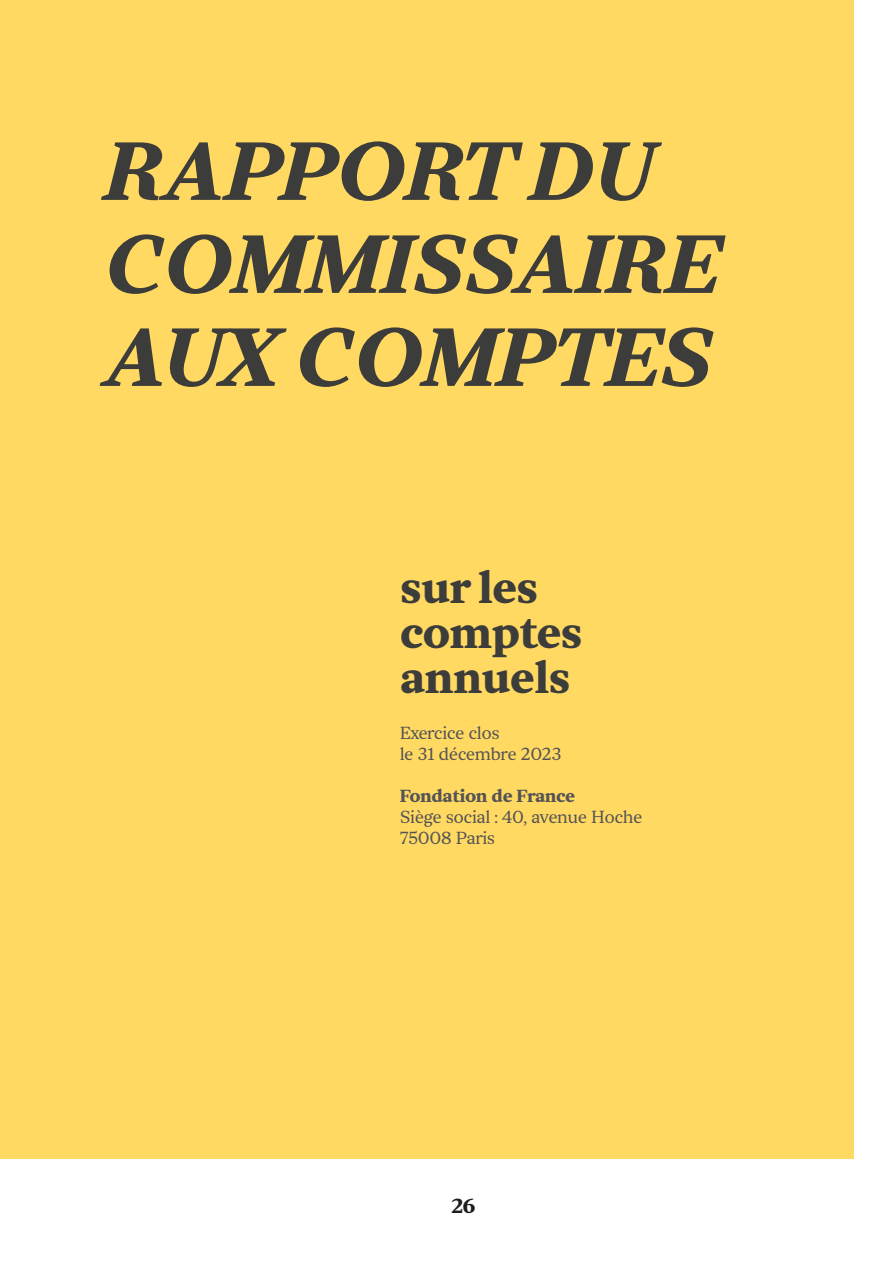
<style>
.page{position:relative;width:893px;height:1263px;background:#fff}
.page>*{position:absolute;margin:0;border:0;box-sizing:border-box;transform-origin:0 0}
.t1{font:italic 700 84.6px/93px "Fondation Texte";letter-spacing:-.005em;color:#3c3c3b}
.t2{font:700 45px/45px "Fondation Texte";letter-spacing:-.025em;color:#3c3c3b}
.t3{font:700 21px "Fondation Texte";color:#1d1d1b}
.t4{font:18px/21px "Fondation Texte";letter-spacing:-.03em;color:#555454}
.t5{font:700 18px "Fondation Texte";letter-spacing:-.03em;color:#555454}
</style>
<div class="page">
<div style="left:0;top:0;width:854px;height:1159px;background:#ffd962"></div>
<h1 class="t1" style="left:104px;top:124px;width:618px">RAPPORT DU<br>COMMISSAIRE<br>AUX COMPTES</h1>
<h2 class="t2" style="left:400px;top:564px;width:185px">sur les comptes annuels</h2>
<p class="t4" style="left:400px;top:723px;width:163px">Exercice clos<br>le 31 décembre 2023</p>
<p class="t5" style="left:400px;top:784px;width:177px">Fondation de France</p>
<p class="t4" style="left:400px;top:807px;width:244px">Siège social : 40, avenue Hoche<br>75008 Paris</p>
<p class="t3" style="left:451px;top:1192px;width:26px">26</p>
</div>
